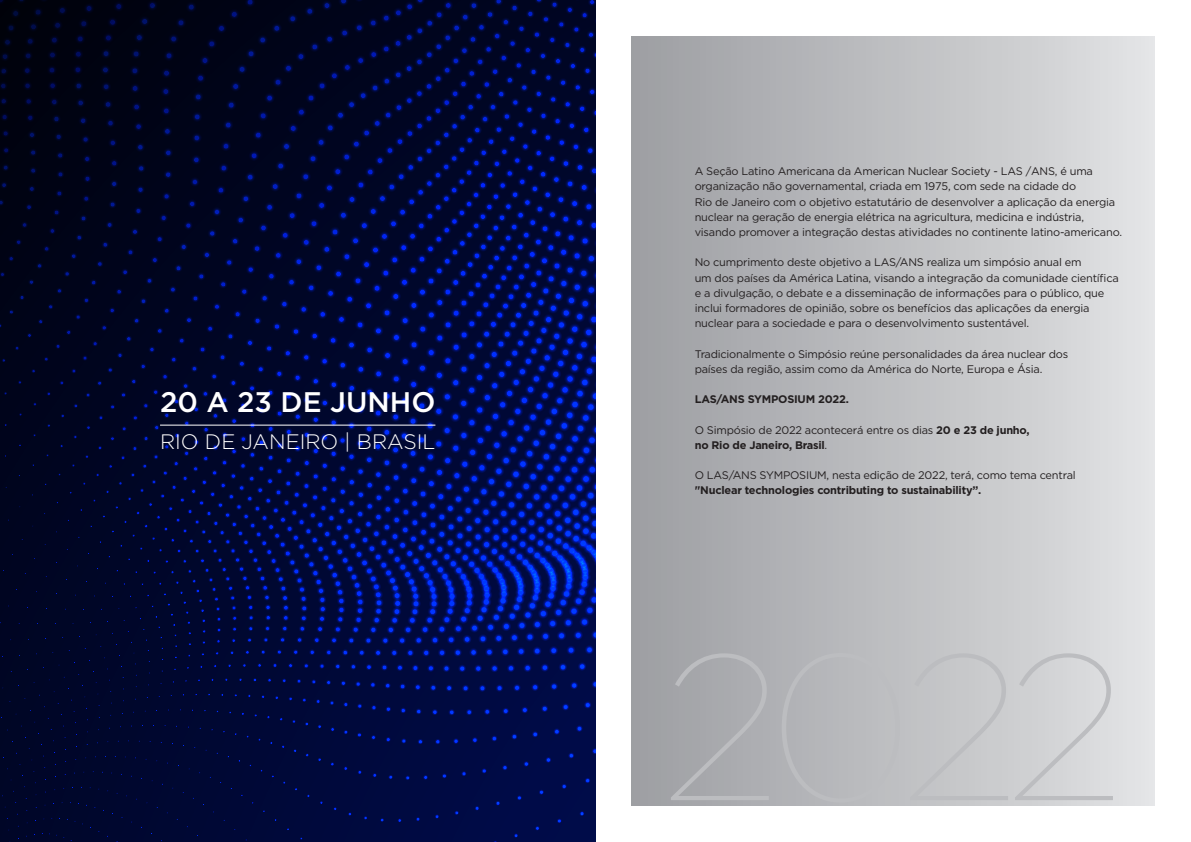
<style>
.page{position:relative;width:1191px;height:842px;background:#fff}
.page>*{position:absolute;margin:0;border:0;box-sizing:border-box;transform-origin:0 0}
.t1{font:500 28.3px "Gotham";color:#fff}
.t2{font:300 20.9px "Gotham";color:#fff}
.t3{font:11px/15.2px "Gotham";letter-spacing:-.02em;color:#231f20}
.t4{font:700 11px "Gotham";letter-spacing:-.02em;color:#231f20}
.s1{font-weight:700}
</style>
<div class="page">
<div style="left:631px;top:36px;width:524px;height:770px;background:linear-gradient(to right,#9c9da1,#e1e2e4)"></div>
<svg style="left:0;top:0;width:596px;height:842px;background:#000838"></svg>
<hr style="left:160px;top:425px;width:275px;height:1px;background:#fff">
<p class="t1" style="left:160px;top:386px;width:277px">20 A 23 DE JUNHO</p>
<p class="t2" style="left:160px;top:430px;width:277px">RIO DE JANEIRO | BRASIL</p>
<p class="t3" style="left:694px;top:164px;width:429px">A Seção Latino Americana da American Nuclear Society - LAS /ANS é, uma organização não governamental, criada em 1975, com sede na cidade do<br>Rio de Janeiro com o objetivo estatutário de desenvolver a aplicação da energia nuclear na geração de energia elétrica na agricultura, medicina e indústria, visando promover a integração destas atividades no continente latino-americano.</p>
<p class="t3" style="left:694px;top:255px;width:388px">No cumprimento deste objetivo a LAS/ANS realiza um simpósio anual em</p>
<p class="t3" style="left:694px;top:270px;width:425px">um dos países da América Latina, visando a integração da comunidade científica<br>ae divulgação o, debate ae disseminação de informações para o público, que inclui formadores de opinião, sobre os benefícios das aplicações da energia nuclear para a sociedade e para o desenvolvimento sustentável.</p>
<p class="t3" style="left:694px;top:346px;width:375px">Tradicionalmente o Simpósio reúne personalidades da área nuclear dos</p>
<p class="t3" style="left:694px;top:361px;width:349px">países da região, assim como da América do Norte, Europa e Ásia.</p>
<p class="t4" style="left:694px;top:393px;width:156px">LAS/ANS SYMPOSIUM 2022.</p>
<p class="t3" style="left:694px;top:422px;width:336px">O Simpósio de 2022 acontecerá entre os dias <span class="s1">20 e 23 de junho, no Rio de Janeiro, Brasil</span>.</p>
<p class="t3" style="left:694px;top:468px;width:382px">O LAS/ANS SYMPOSIUM, nesta edição de 2022, terá, como tema central</p>
<p class="t4" style="left:694px;top:484px;width:288px">"Nuclear technologies contributing to sustainability .“</p>
</div>
